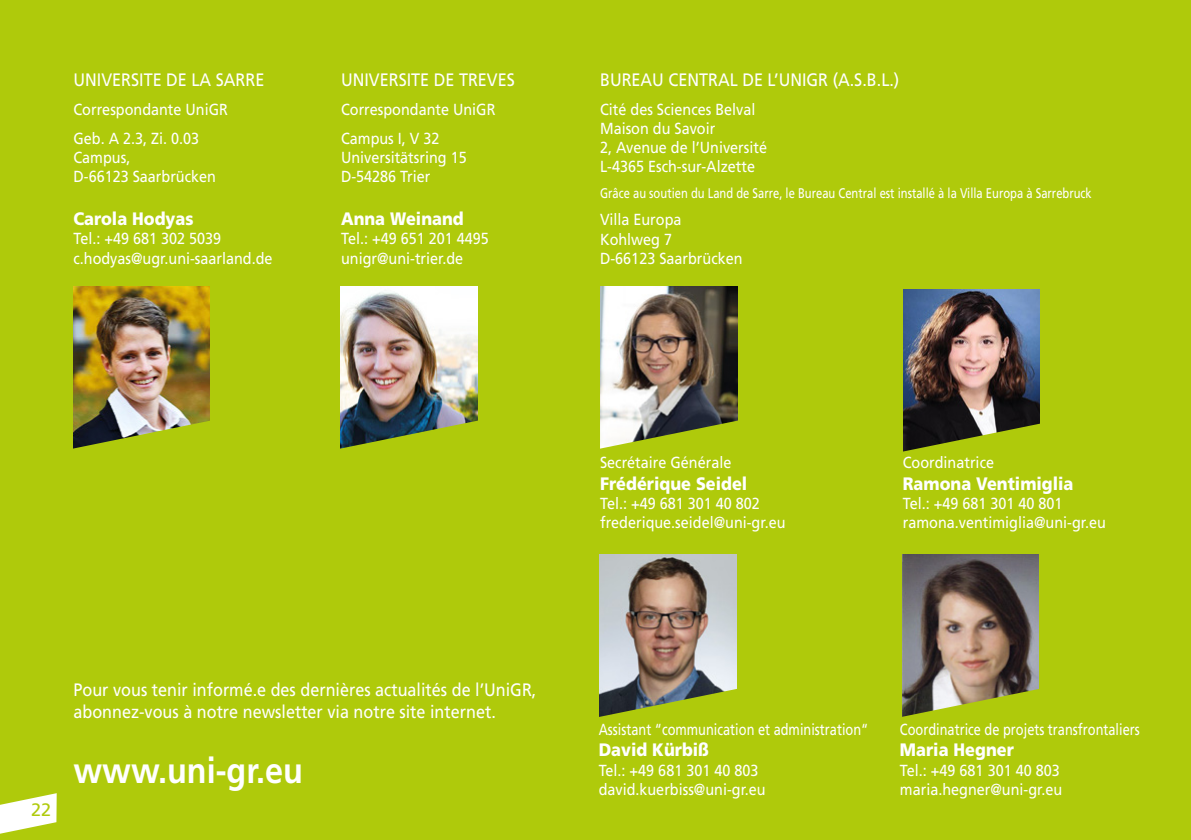
<style>
.page{position:relative;width:1191px;height:840px;background:#fff}
.page>*{position:absolute;margin:0;border:0;box-sizing:border-box;transform-origin:0 0}
.t1{font:700 36px "Frutiger";color:#fff;scale:.9 1}
.t2{font:18px/21.6px "Frutiger";color:#fff;scale:.9 1}
.t3{font:900 18px "Frutiger";color:#fff;scale:.9 1}
.t4{font:18px "Frutiger";color:#afca0b}
.t5{font:16px/19.2px "Frutiger";color:#fff;scale:.9 1}
.t6{font:16px "Frutiger";color:#fff;scale:.8 1}
.t7{font:14px "Frutiger";color:#fff;scale:.8 1}
</style>
<div class="page">
<div style="left:0;top:0;width:1191px;height:839px;background:#afca0b"></div>
<img style="left:600px;top:286px;width:137px;height:125px">
<svg style="left:600px;top:411px;width:138px;height:38px"></svg>
<img style="left:341px;top:286px;width:136px;height:125px">
<img style="left:340px;top:411px;width:138px;height:38px">
<img style="left:73px;top:286px;width:137px;height:125px">
<img style="left:73px;top:411px;width:137px;height:38px">
<img style="left:903px;top:289px;width:137px;height:125px">
<svg style="left:903px;top:414px;width:137px;height:38px"></svg>
<img style="left:600px;top:554px;width:136px;height:125px">
<svg style="left:599px;top:679px;width:138px;height:38px"></svg>
<img style="left:902px;top:554px;width:136px;height:125px">
<svg style="left:902px;top:679px;width:137px;height:38px"></svg>
<svg style="left:0;top:793px;width:57px;height:40px"></svg>
<p class="t2" style="left:73px;top:69px;width:214px">UNIVERSITE DE LA SARRE</p>
<p class="t5" style="left:73px;top:95px;width:173px;line-height:28.8px">Correspondante UniGR<br>Geb. A 2.3, Zi. 0.03</p>
<p class="t5" style="left:73px;top:148px;width:160px">Campus,<br>D-66123 Saarbrücken</p>
<p class="t3" style="left:73px;top:208px;width:135px">Carola Hodyas</p>
<p class="t5" style="left:73px;top:229px;width:223px">Tel.: +49 681 302 5039 c.hodyas@ugr.uni-saarland.de</p>
<p class="t2" style="left:341px;top:69px;width:195px">UNIVERSITE DE TREVES</p>
<p class="t5" style="left:341px;top:95px;width:173px;line-height:28.8px">Correspondante UniGR<br>Campus I, V 32</p>
<p class="t5" style="left:341px;top:148px;width:141px">Universitätsring 15<br>D-54286 Trier</p>
<p class="t3" style="left:341px;top:208px;width:138px">Anna Weinand</p>
<p class="t5" style="left:341px;top:229px;width:166px">Tel.: +49 651 201 4495 unigr@uni-trier.de</p>
<p class="t2" style="left:600px;top:69px;width:334px">BUREAU CENTRAL DE L’UNIGR (A.S.B.L.)</p>
<p class="t5" style="left:600px;top:100px;width:187px">Cité des Sciences Belval<br>Maison du Savoir<br>2, Avenue de l’Université<br>L-4365 Esch-sur-Alzette</p>
<p class="t7" style="left:600px;top:184px;width:616px">Grâce au soutien du Land de Sarre, le Bureau Central est installé à la Villa Europa à Sarrebruck</p>
<p class="t5" style="left:600px;top:210px;width:160px">Villa Europa<br>Kohlweg 7<br>D-66123 Saarbrücken</p>
<p class="t4" style="left:31px;top:798px;width:22px">22</p>
<p class="t2" style="left:73px;top:679px;width:516px">Pour vous tenir informé.e des dernières actualités de l’UniGR, abonnez-vous à notre newsletter via notre site internet.</p>
<h1 class="t1" style="left:73px;top:748px;width:256px">www.uni-gr.eu</h1>
<p class="t5" style="left:600px;top:452px;width:147px">Secrétaire Générale</p>
<p class="t3" style="left:600px;top:472px;width:165px">Frédérique Seidel</p>
<p class="t5" style="left:600px;top:493px;width:207px">Tel.: +49 681 301 40 802 frederique.seidel@uni-gr.eu</p>
<p class="t5" style="left:902px;top:452px;width:103px">Coordinatrice</p>
<p class="t3" style="left:902px;top:472px;width:191px">Ramona Ventimiglia</p>
<p class="t5" style="left:902px;top:493px;width:227px">Tel.: +49 681 301 40 801 ramona.ventimiglia@uni-gr.eu</p>
<p class="t6" style="left:598px;top:719px;width:338px">Assistant “communication et administration“</p>
<p class="t3" style="left:598px;top:738px;width:124px">David Kürbiß</p>
<p class="t5" style="left:598px;top:760px;width:187px">Tel.: +49 681 301 40 803 david.kuerbiss@uni-gr.eu</p>
<p class="t6" style="left:900px;top:719px;width:301px">Coordinatrice de projets transfrontaliers</p>
<p class="t3" style="left:900px;top:738px;width:128px">Maria Hegner</p>
<p class="t5" style="left:900px;top:760px;width:182px">Tel.: +49 681 301 40 803 maria.hegner@uni-gr.eu</p>
</div>
